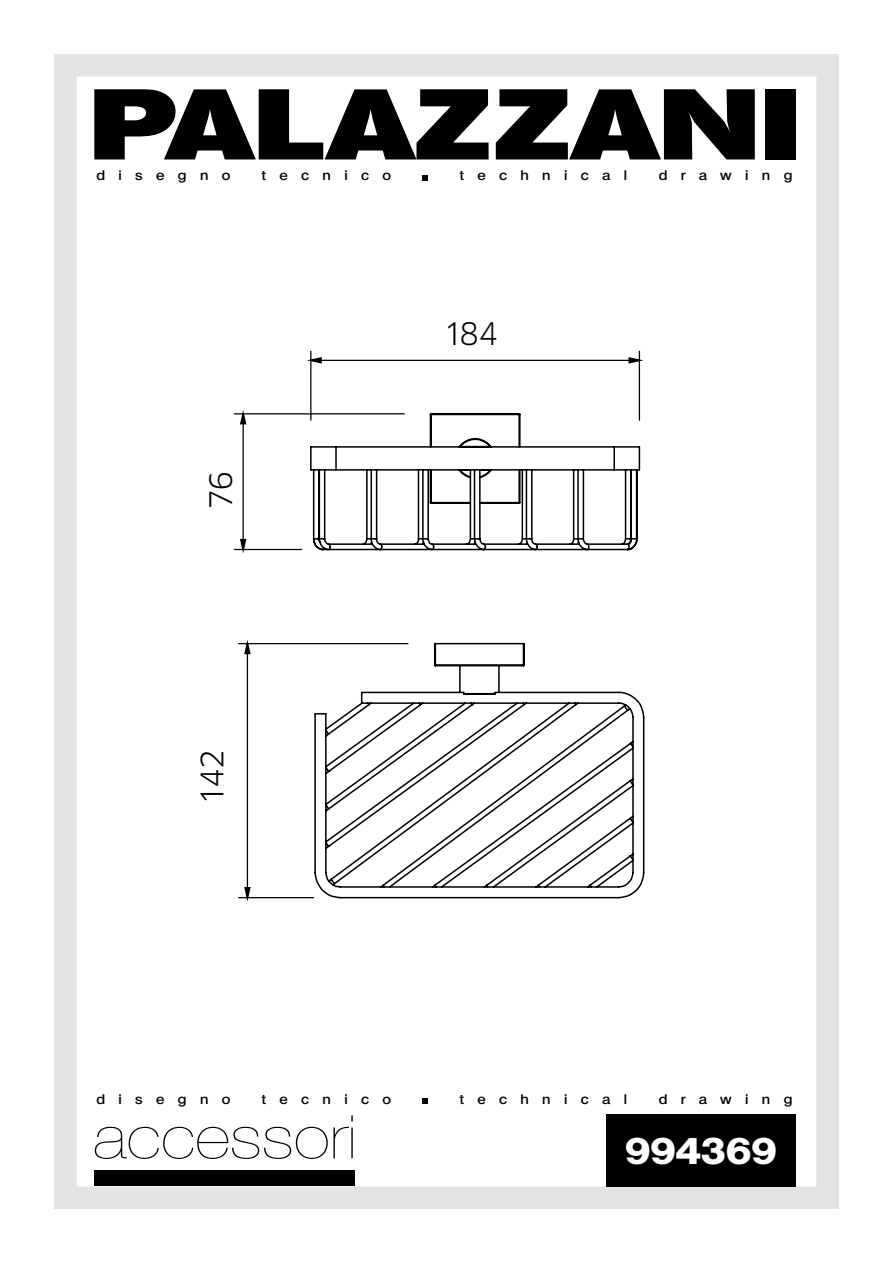
<style>
.page{position:relative;width:893px;height:1263px;background:#fff}
.page>*{position:absolute;margin:0;border:0;box-sizing:border-box;transform-origin:0 0}
.t1{font:200 60px "Helvetica Neue";color:#000;scale:1.15 1}
.t2{font:800 36px "Olympia";color:#fff;scale:1.1 1}
.t3{font:30.3px "Clan LF";letter-spacing:-.005em;color:#000}
.t4{font:600 13.5px "Olympia";letter-spacing:.9em;color:#000;scale:1.1 1}
</style>
<div class="page">
<div style="left:54px;top:54px;width:785px;height:1155px;border:22px solid #e3e3e3"></div>
<svg style="left:496px;top:89px;width:259px;height:70px"></svg>
<div style="left:765px;top:89px;width:31px;height:70px;background:#000"></div>
<svg style="left:94px;top:89px;width:395px;height:70px"></svg>
<svg style="left:422px;top:175px;width:6px;height:5px"></svg>
<svg style="left:422px;top:1098px;width:6px;height:6px"></svg>
<div style="left:606px;top:1114px;width:190px;height:72px;background:#000"></div>
<div style="left:94px;top:1170px;width:261px;height:16px;background:#000"></div>
<hr style="left:239px;top:643px;width:169px;height:1px;background:#000">
<hr style="left:239px;top:897px;width:75px;height:1px;background:#000">
<hr style="left:234px;top:413px;width:170px;height:1px;background:#000">
<hr style="left:234px;top:549px;width:68px;height:1px;background:#000">
<hr style="left:639px;top:351px;width:1px;height:69px;background:#000">
<hr style="left:310px;top:351px;width:1px;height:69px;background:#000">
<svg style="left:311px;top:358px;width:328px;height:5px"></svg>
<svg style="left:241px;top:414px;width:4px;height:135px"></svg>
<svg style="left:245px;top:644px;width:5px;height:253px"></svg>
<svg style="left:309px;top:446px;width:336px;height:453px"></svg>
<svg style="left:312px;top:413px;width:326px;height:139px"></svg>
<p class="t4" style="left:96px;top:168px;width:123px">disegno</p>
<p class="t4" style="left:262px;top:168px;width:119px">tecnico</p>
<p class="t4" style="left:460px;top:168px;width:154px">technical</p>
<p class="t4" style="left:659px;top:168px;width:123px">drawing</p>
<h3 class="t3" style="left:204px;top:509px;width:39px;rotate:-90deg">76</h3>
<h3 class="t3" style="left:196px;top:803px;width:55px;rotate:-90deg">142</h3>
<h3 class="t3" style="left:445px;top:317px;width:54px">184</h3>
<p class="t4" style="left:96px;top:1091px;width:123px">disegno</p>
<p class="t4" style="left:262px;top:1091px;width:119px">tecnico</p>
<p class="t4" style="left:460px;top:1091px;width:154px">technical</p>
<p class="t4" style="left:659px;top:1091px;width:123px">drawing</p>
<h1 class="t1" style="left:93px;top:1102px;width:230px">accessori</h1>
<h2 class="t2" style="left:625px;top:1130px;width:139px">994369</h2>
</div>
